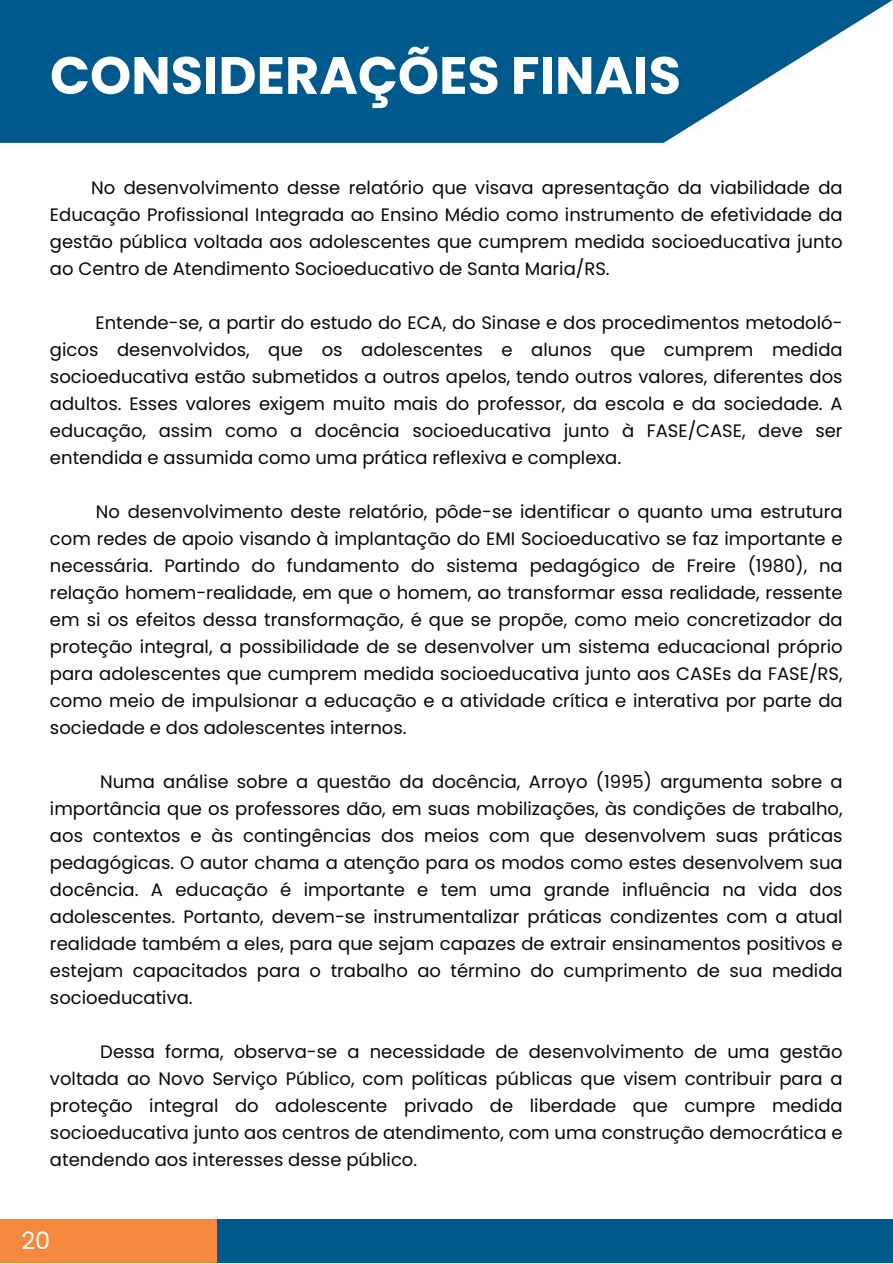
<style>
.page{position:relative;width:893px;height:1264px;background:#fff}
.page>*{position:absolute;margin:0;border:0;box-sizing:border-box;transform-origin:0 0}
.t1{font:700 52.5px "Poppins";color:#fff}
.t2{font:24px "Poppins";color:#fff}
.t3{font:18px/27px "Poppins";color:#080704;text-align:justify}
</style>
<div class="page">
<div style="left:212px;top:1218px;width:680px;height:44px;background:#00598c"></div>
<div style="left:0;top:1218px;width:217px;height:44px;background:#f4883c"></div>
<svg style="left:0;top:0;width:892px;height:143px;fill:#00598c"></svg>
<h1 class="t1" style="left:50px;top:45px;width:632px">CONSIDERAÇÕES FINAIS</h1>
<p class="t3" style="left:50px;top:175px;width:794px;text-indent:41px">No desenvolvimento desse relatório que visava apresentação da viabilidade da Educação Profissional Integrada ao Ensino Médio como instrumento de efetividade da gestão pública voltada aos adolescentes que cumprem medida socioeducativa junto ao Centro de Atendimento Socioeducativo de Santa Maria/RS.</p>
<p class="t3" style="left:50px;top:310px;width:794px;text-indent:45px">Entende-se, a partir do estudo do ECA, do Sinase e dos procedimentos metodoló&shy;gicos desenvolvidos, que os adolescentes e alunos que cumprem medida socioeducativa estão submetidos a outros apelos, tendo outros valores, diferentes dos adultos. Esses valores exigem muito mais do professor, da escola e da sociedade. A educação, assim como a docência socioeducativa junto à FASE/CASE, deve ser entendida e assumida como uma prática reflexiva e complexa.</p>
<p class="t3" style="left:50px;top:498px;width:794px;text-indent:46px">No desenvolvimento deste relatório, pôde-se identificar o quanto uma estrutura com redes de apoio visando à implantação do EMI Socioeducativo se faz importante e necessária. Partindo do fundamento do sistema pedagógico de Freire (1980), na relação homem-realidade, em que o homem, ao transformar essa realidade, ressente em si os efeitos dessa transformação, é que se propõe, como meio concretizador da proteção integral, a possibilidade de se desenvolver um sistema educacional próprio para adolescentes que cumprem medida socioeducativa junto aos CASEs da FASE/RS, como meio de impulsionar a educação e a atividade crítica e interativa por parte da sociedade e dos adolescentes internos.</p>
<p class="t3" style="left:50px;top:768px;width:794px;text-indent:50px">Numa análise sobre a questão da docência, Arroyo (1995) argumenta sobre a importância que os professores dão, em suas mobilizações, às condições de trabalho, aos contextos e às contingências dos meios com que desenvolvem suas práticas pedagógicas. O autor chama a atenção para os modos como estes desenvolvem sua docência. A educação é importante e tem uma grande influência na vida dos adolescentes. Portanto, devem-se instrumentalizar práticas condizentes com a atual realidade também a eles, para que sejam capazes de extrair ensinamentos positivos e estejam capacitados para o trabalho ao término do cumprimento de sua medida socioeducativa.</p>
<p class="t3" style="left:50px;top:1038px;width:794px;text-indent:50px">Dessa forma, observa-se a necessidade de desenvolvimento de uma gestão voltada ao Novo Serviço Público, com políticas públicas que visem contribuir para a proteção integral do adolescente privado de liberdade que cumpre medida socioeducativa junto aos centros de atendimento, com uma construção democrática e atendendo aos interesses desse público.</p>
<h2 class="t2" style="left:21px;top:1226px;width:30px">20</h2>
</div>
